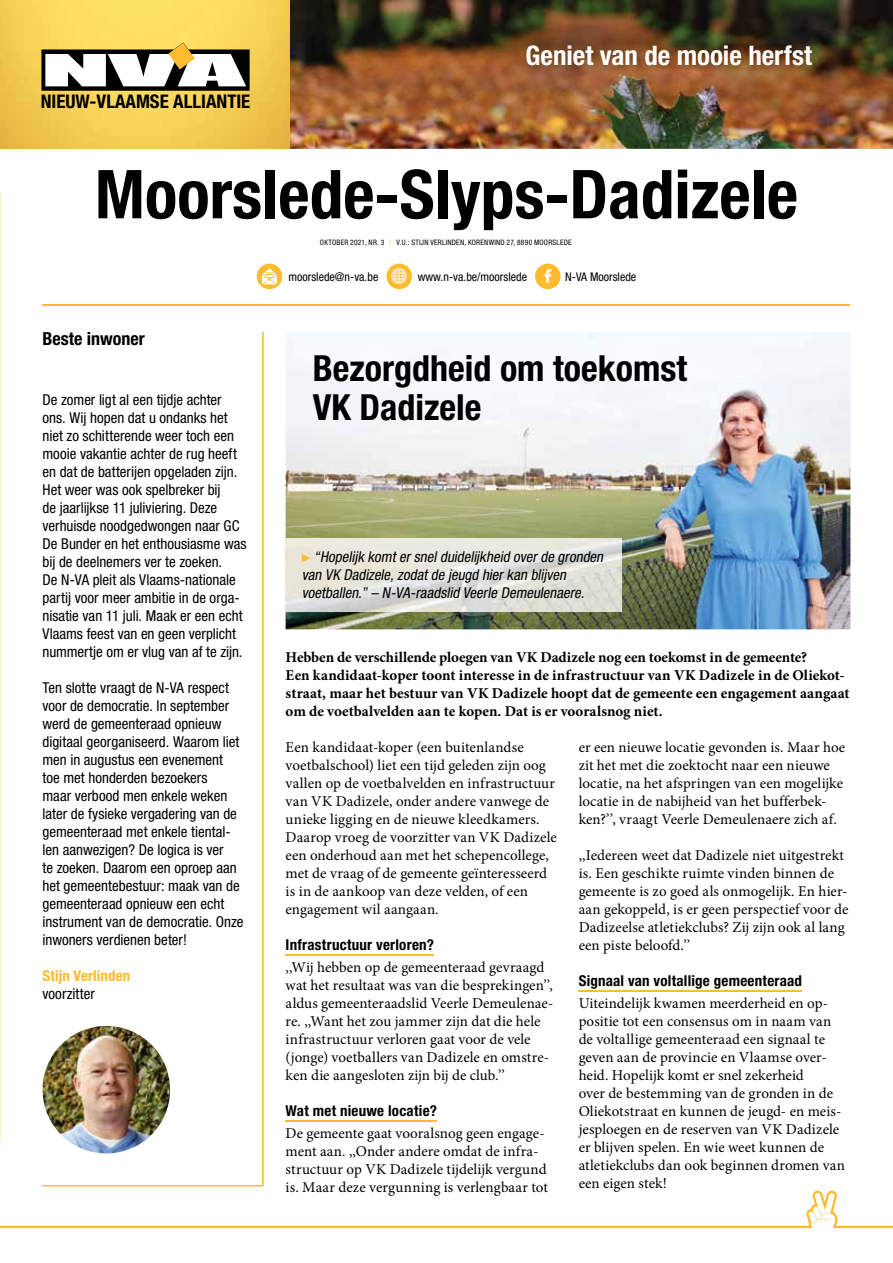
<style>
.page{position:relative;width:893px;height:1263px;background:#fff}
.page>*{position:absolute;margin:0;border:0;box-sizing:border-box;transform-origin:0 0}
.t1{font:700 condensed 67.5px "Helvetica Neue LT Std";color:#000}
.t2{font:700 condensed 36px/39px "Helvetica Neue LT Std";color:#000}
.t3{font:700 condensed 27px "Helvetica Neue LT Std";color:#fff}
.t4{font:700 condensed 18.9px "Helvetica Neue LT Std";color:#000}
.t5{font:700 condensed 18px "Helvetica Neue LT Std";color:#000}
.t6{font:15px/18px "Minion Pro";color:#000}
.t7{font:condensed 15px/18px "Helvetica Neue LT Std";color:#000}
.t8{font:700 15px/18px "Minion Pro";color:#000}
.t9{font:italic condensed 15px/18px "Helvetica Neue LT Std";letter-spacing:-.005em;color:#000}
.t10{font:700 condensed 15px "Helvetica Neue LT Std";letter-spacing:.015em;color:#000}
.t11{font:700 condensed 15px "Helvetica Neue LT Std";letter-spacing:.005em;color:#fdbb30}
.t12{font:condensed 12px "Helvetica Neue LT Std";color:#000}
.t13{font:condensed 7.5px "Helvetica Neue LT Std";letter-spacing:.035em;color:#000}
.s1{font-weight:300;color:#fdbb30}
</style>
<div class="page">
<img style="left:289px;top:0;width:604px;height:149px">
<img style="left:523px;top:42px;width:297px;height:31px">
<hr style="left:43px;top:305px;width:807px;height:1px;background:#fdbb30">
<hr style="left:286px;top:954px;width:148px;height:1px;background:#fdbb30">
<hr style="left:286px;top:1120px;width:151px;height:2px;background:#fdbb30">
<hr style="left:579px;top:990px;width:223px;height:1px;background:#fdbb30">
<img style="left:286px;top:332px;width:564px;height:297px">
<svg style="left:43px;top:332px;width:221px;height:854px"></svg>
<img style="left:43px;top:1026px;width:127px;height:127px;border-radius:64px">
<img style="left:286px;top:539px;width:335px;height:72px">
<svg style="left:302px;top:554px;width:8px;height:8px"></svg>
<svg style="left:0;top:0;width:289px;height:149px;background:#f5d056"></svg>
<svg style="left:41px;top:42px;width:209px;height:49px"></svg>
<svg style="left:0;top:1190px;width:893px;height:38px"></svg>
<div style="left:257px;top:264px;width:25px;height:25px;background:#fdbb30;border-radius:50%"></div>
<svg style="left:262px;top:268px;width:15px;height:16px"></svg>
<svg style="left:386px;top:264px;width:26px;height:25px"></svg>
<img style="left:390px;top:267px;width:19px;height:19px">
<div style="left:535px;top:264px;width:26px;height:25px;background:#fdbb30;border-radius:50%"></div>
<img style="left:538px;top:267px;width:19px;height:19px">
<p class="t4" style="left:41px;top:90px;width:211px">NIEUW-VLAAMSE ALLIANTIE</p>
<h3 class="t3" style="left:526px;top:39px;width:288px">Geniet van de mooie herfst</h3>
<h1 class="t1" style="left:95px;top:153px;width:705px">Moorslede-Slyps-Dadizele</h1>
<p class="t13" style="left:320px;top:238px;width:253px">OKTOBER 2021, NR. 3 <span class="s1">I</span> V.U.: STIJN VERLINDEN, KORENWIND 27, 8890 MOORSLEDE</p>
<p class="t5" style="left:43px;top:327px;width:104px">Beste inwoner</p>
<p class="t7" style="left:43px;top:391px;width:206px">De zomer ligt al een tijdje achter ons. Wij hopen dat u ondanks het niet zo schitterende weer toch een mooie vakantie achter de rug heeft en dat de batterijen opgeladen zijn.<br>Het weer was ook spelbreker bij<br>de jaarlijkse 11 juliviering. Deze verhuisde noodgedwongen naar GC De Bunder en het enthousiasme was bij de deelnemers ver te zoeken.<br>De N-VA pleit als Vlaams-nationale partij voor meer ambitie in de orga&shy;nisatie van 11 juli. Maak er een echt Vlaams feest van en geen verplicht nummertje om er vlug van af te zijn.</p>
<p class="t7" style="left:43px;top:679px;width:202px">Ten slotte vraagt de N-VA respect voor de democratie. In september werd de gemeenteraad opnieuw digitaal georganiseerd. Waarom liet men in augustus een evenement toe met honderden bezoekers<br>maar verbood men enkele weken later de fysieke vergadering van de gemeenteraad met enkele tiental&shy;len aanwezigen? De logica is ver<br>te zoeken. Daarom een oproep aan het gemeentebestuur: maak van de gemeenteraad opnieuw een echt instrument van de democratie. Onze inwoners verdienen beter!</p>
<p class="t11" style="left:43px;top:967px;width:89px">Stijn Verlinden</p>
<p class="t7" style="left:43px;top:985px;width:54px">voorzitter</p>
<p class="t12" style="left:289px;top:270px;width:91px">moorslede@n-va.be</p>
<p class="t12" style="left:418px;top:270px;width:111px">www.n-va.be/moorslede</p>
<p class="t12" style="left:565px;top:270px;width:73px">N-VA Moorslede</p>
<h2 class="t2" style="left:313px;top:348px;width:376px">Bezorgdheid om toekomst<br>VK Dadizele</h2>
<p class="t9" style="left:302px;top:548px;width:306px;text-indent:12px">“Hopelijk komtersnelduidelijkheid overde gronden van VK Dadizele,zodatde jeugd hierkan blijven voetballen.” – N-VA-raadslid Veerle Demeulenaere.</p>
<p class="t8" style="left:286px;top:648px;width:565px">Hebben de verschillende ploegen van VK Dadizele nog een toekomst in de gemeente?<br>Een kandidaat-koper toont interesse in de infrastructuur van VK Dadizele in de Oliekot&shy;straat, maar het bestuur van VK Dadizele hoopt dat de gemeente een engagement aangaat om de voetbalvelden aan te kopen. Dat is er vooralsnog niet.</p>
<p class="t6" style="left:286px;top:738px;width:273px">Een kandidaat-koper (een buitenlandse voetbalschool) liet een tijd geleden zijn oog vallen op de voetbalvelden en infrastructuur van VK Dadizele, onder andere vanwege de unieke ligging en de nieuwe kleedkamers.<br>Daarop vroeg de voorzitter van VK Dadizele een onderhoud aan met het schepencollege, met de vraag of de gemeente geïnteresseerd is in de aankoop van deze velden, of een engagement wil aangaan.</p>
<p class="t10" style="left:286px;top:935px;width:150px">Infrastructuur verloren?</p>
<p class="t6" style="left:286px;top:958px;width:269px">,,Wij hebben op de gemeenteraad gevraagd wat het resultaat was van die besprekingen’’, aldus gemeenteraadslid Veerle Demeulenae&shy;re. ,,Want het zou jammer zijn dat die hele infrastructuur verloren gaat voor de vele (jonge) voetballers van Dadizele en omstre&shy;ken die aangesloten zijn bij de club.’’</p>
<p class="t10" style="left:286px;top:1101px;width:153px">Wat met nieuwe locatie?</p>
<p class="t6" style="left:286px;top:1124px;width:264px">De gemeente gaat vooralsnog geen engage&shy;ment aan. ,,Onder andere omdat de infra&shy;structuur op VK Dadizele tijdelijk vergund is. Maar deze vergunning is verlengbaar tot</p>
<p class="t6" style="left:579px;top:738px;width:268px">er een nieuwe locatie gevonden is. Maar hoe zit het met die zoektocht naar een nieuwe locatie, na het afspringen van een mogelijke locatie in de nabijheid van het bufferbek&shy;ken?’’, vraagt Veerle Demeulenaere zich af.</p>
<p class="t6" style="left:579px;top:846px;width:271px">,,Iedereen weet dat Dadizele niet uitgestrekt is. Een geschikte ruimte vinden binnen de gemeente is zo goed als onmogelijk. En hier&shy;aan gekoppeld, is er geen perspectief voor de Dadizeelse atletiekclubs? Zij zijn ook al lang een piste beloofd.’’</p>
<p class="t10" style="left:579px;top:971px;width:225px">Signaal van voltallige gemeenteraad</p>
<p class="t6" style="left:579px;top:994px;width:268px">Uiteindelijk kwamen meerderheid en op&shy;positie tot een consensus om in naam van de voltallige gemeenteraad een signaal te geven aan de provincie en Vlaamse over&shy;heid. Hopelijk komt er snel zekerheid<br>over de bestemming van de gronden in de Oliekotstraat en kunnen de jeugd- en meis&shy;jesploegen en de reserven van VK Dadizele er blijven spelen. En wie weet kunnen de atletiekclubs dan ook beginnen dromen van een eigen stek!</p>
</div>
